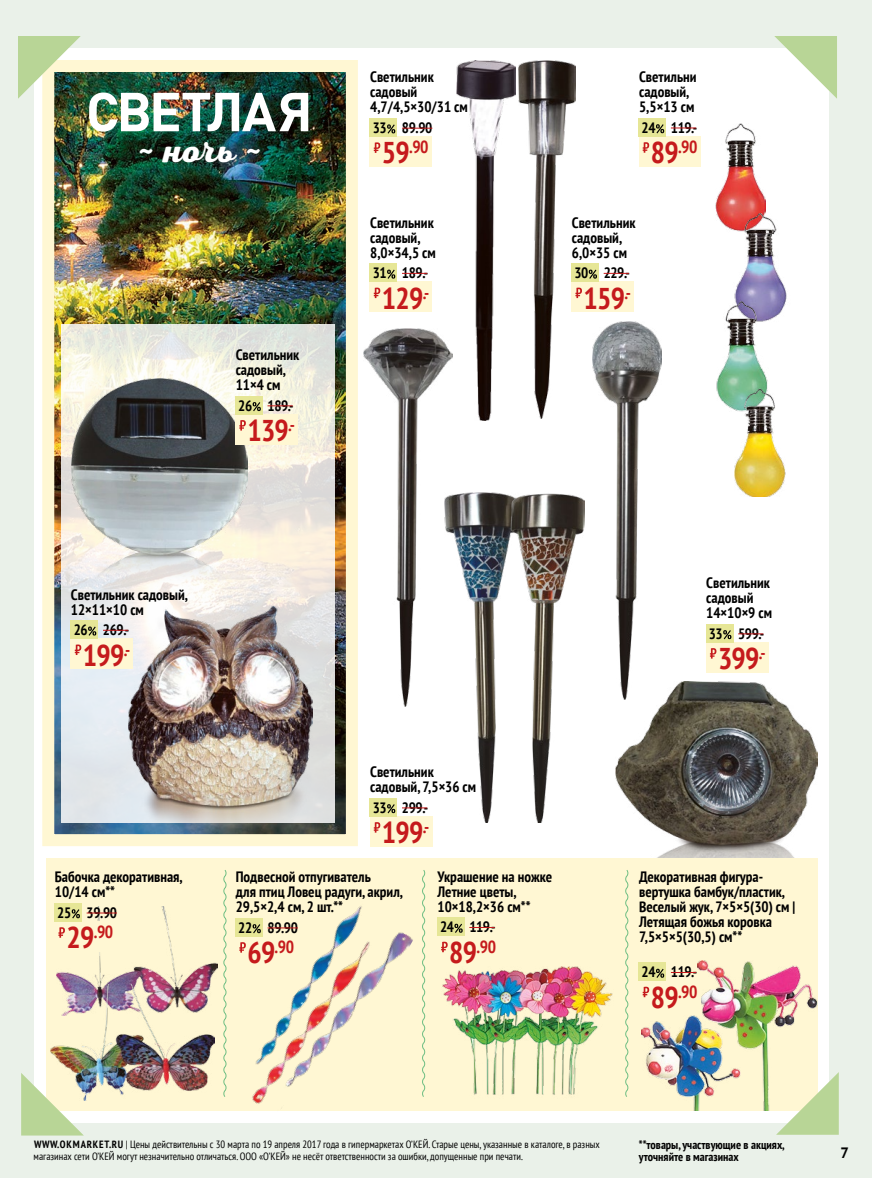
<style>
.page{position:relative;width:872px;height:1178px;background:#eaf1e9}
.page>*{position:absolute;margin:0;border:0;box-sizing:border-box;transform-origin:0 0}
.t1{font:700 54px "DIN Pro";letter-spacing:-.045em;color:#fff}
.t2{font:700 36px "Nexa Script";color:#fff}
.t3{font:700 condensed 30px "PT Sans";letter-spacing:-.025em;color:#c51a1c}
.t4{font:700 condensed 17.55px "PT Sans";letter-spacing:-.025em;color:#c51a1c}
.t5{font:700 condensed 15px/15px "PT Sans";color:#000}
.t6{font:700 15px "PT Sans";color:#000}
.t7{font:700 condensed 12px/12px "PT Sans";color:#000}
.t8{font:condensed 10.5px/12px "PT Sans";color:#000}
.s1{font-size:30px}
.s2{font-weight:700}
</style>
<div class="page">
<div style="left:34px;top:48px;width:794px;height:1074px;background:#fff"></div>
<img style="left:615px;top:681px;width:202px;height:177px">
<img style="left:55px;top:73px;width:290px;height:760px">
<div style="left:42px;top:60px;width:316px;height:786px;border:12px solid #fff7d3"></div>
<svg style="left:62px;top:324px;width:273px;height:498px;background:#eae9e3"></svg>
<div style="left:46px;top:858px;width:772px;height:252px;background:#fff7d3"></div>
<svg style="left:18px;top:36px;width:63px;height:63px;background:#b2c59c"></svg>
<svg style="left:774px;top:36px;width:63px;height:63px"></svg>
<svg style="left:21px;top:1073px;width:63px;height:62px"></svg>
<img style="left:452px;top:492px;width:59px;height:330px">
<img style="left:511px;top:493px;width:74px;height:329px">
<img style="left:592px;top:321px;width:69px;height:378px">
<img style="left:363px;top:328px;width:89px;height:378px">
<img style="left:71px;top:378px;width:177px;height:204px">
<img style="left:129px;top:606px;width:183px;height:230px">
<img style="left:697px;top:960px;width:120px;height:150px">
<img style="left:391px;top:932px;width:23px;height:191px">
<img style="left:235px;top:1073px;width:156px;height:50px">
<img style="left:255px;top:906px;width:137px;height:167px">
<img style="left:442px;top:966px;width:171px;height:129px">
<img style="left:518px;top:60px;width:57px;height:359px">
<img style="left:457px;top:60px;width:59px;height:360px">
<img style="left:56px;top:906px;width:162px;height:78px">
<img style="left:51px;top:984px;width:163px;height:117px">
<div style="left:55px;top:921px;width:62px;height:30px;background:#fff7d3"></div>
<svg style="left:58px;top:927px;width:7px;height:11px"></svg>
<div style="left:55px;top:903px;width:27px;height:18px;background:#e6e696"></div>
<hr style="left:87px;top:912px;width:30px;height:1px;background:#c51a1c">
<svg style="left:72px;top:909px;width:8px;height:9px"></svg>
<div style="left:639px;top:981px;width:61px;height:30px;background:#fff7d3"></div>
<svg style="left:642px;top:987px;width:7px;height:10px"></svg>
<div style="left:639px;top:963px;width:27px;height:18px;background:#e6e696"></div>
<svg style="left:671px;top:972px;width:25px;height:1px"></svg>
<svg style="left:656px;top:969px;width:8px;height:9px"></svg>
<div style="left:235px;top:936px;width:63px;height:30px;background:#fff7d3"></div>
<svg style="left:239px;top:942px;width:7px;height:10px"></svg>
<div style="left:235px;top:918px;width:27px;height:18px;background:#e6e696"></div>
<hr style="left:267px;top:927px;width:31px;height:1px;background:#c51a1c">
<svg style="left:253px;top:924px;width:8px;height:9px"></svg>
<svg style="left:441px;top:942px;width:7px;height:10px"></svg>
<div style="left:437px;top:918px;width:27px;height:18px;background:#e6e696"></div>
<svg style="left:469px;top:927px;width:25px;height:1px"></svg>
<svg style="left:454px;top:924px;width:9px;height:9px"></svg>
<div style="left:370px;top:816px;width:62px;height:30px;background:#fff7d3"></div>
<svg style="left:374px;top:822px;width:6px;height:10px"></svg>
<div style="left:370px;top:798px;width:27px;height:18px;background:#e6e696"></div>
<svg style="left:402px;top:807px;width:25px;height:1px"></svg>
<svg style="left:387px;top:804px;width:8px;height:9px"></svg>
<div style="left:370px;top:136px;width:62px;height:30px;background:#fff7d3"></div>
<svg style="left:374px;top:142px;width:6px;height:11px"></svg>
<div style="left:370px;top:118px;width:27px;height:18px;background:#e6e696"></div>
<hr style="left:402px;top:128px;width:30px;height:1px;background:#c51a1c">
<svg style="left:387px;top:124px;width:8px;height:10px"></svg>
<div style="left:706px;top:642px;width:63px;height:30px;background:#fff7d3"></div>
<svg style="left:710px;top:648px;width:6px;height:10px"></svg>
<div style="left:706px;top:624px;width:27px;height:18px;background:#e6e696"></div>
<svg style="left:738px;top:633px;width:25px;height:1px"></svg>
<svg style="left:723px;top:630px;width:8px;height:9px"></svg>
<div style="left:639px;top:136px;width:61px;height:30px;background:#fff7d3"></div>
<svg style="left:642px;top:142px;width:7px;height:11px"></svg>
<div style="left:639px;top:118px;width:27px;height:18px;background:#e6e696"></div>
<svg style="left:671px;top:128px;width:25px;height:1px"></svg>
<svg style="left:656px;top:124px;width:8px;height:9px"></svg>
<div style="left:571px;top:282px;width:62px;height:30px;background:#fff7d3"></div>
<svg style="left:575px;top:288px;width:7px;height:10px"></svg>
<div style="left:571px;top:264px;width:27px;height:18px;background:#e6e696"></div>
<svg style="left:603px;top:273px;width:26px;height:1px"></svg>
<svg style="left:589px;top:270px;width:8px;height:9px"></svg>
<div style="left:370px;top:282px;width:62px;height:30px;background:#fff7d3"></div>
<svg style="left:374px;top:288px;width:6px;height:10px"></svg>
<div style="left:370px;top:264px;width:27px;height:18px;background:#e6e696"></div>
<svg style="left:402px;top:273px;width:25px;height:1px"></svg>
<svg style="left:387px;top:270px;width:8px;height:9px"></svg>
<div style="left:235px;top:414px;width:62px;height:30px;background:#fff7d3"></div>
<svg style="left:239px;top:420px;width:7px;height:10px"></svg>
<div style="left:235px;top:396px;width:27px;height:18px;background:#e6e696"></div>
<svg style="left:267px;top:405px;width:26px;height:1px"></svg>
<svg style="left:253px;top:402px;width:8px;height:9px"></svg>
<div style="left:71px;top:638px;width:62px;height:30px;background:#fff7d3"></div>
<svg style="left:75px;top:644px;width:6px;height:11px"></svg>
<div style="left:71px;top:620px;width:27px;height:18px;background:#e6e696"></div>
<svg style="left:103px;top:630px;width:25px;height:1px"></svg>
<svg style="left:88px;top:626px;width:8px;height:10px"></svg>
<svg style="left:223px;top:870px;width:4px;height:227px"></svg>
<svg style="left:422px;top:870px;width:4px;height:227px"></svg>
<svg style="left:625px;top:870px;width:4px;height:227px"></svg>
<svg style="left:776px;top:1072px;width:62px;height:63px"></svg>
<img style="left:641px;top:1015px;width:99px;height:95px">
<img style="left:715px;top:123px;width:51px;height:90px">
<img style="left:716px;top:213px;width:71px;height:105px">
<img style="left:716px;top:299px;width:57px;height:111px">
<img style="left:734px;top:383px;width:52px;height:113px">
<h1 class="t1" style="left:86px;top:75px;width:228px">СВЕТЛАЯ</h1>
<h2 class="t2" style="left:136px;top:129px;width:128px">~ ночь ~</h2>
<p class="t5" style="left:236px;top:347px;width:65px">Светильник садовый,<br>11×4 см</p>
<p class="t5" style="left:238px;top:398px;width:57px">26 189.-</p>
<h3 class="t3" style="left:247px;top:411px;width:49px">139<sup>.-</sup></h3>
<p class="t5" style="left:370px;top:69px;width:99px">Светильник садовый<br>4,7/4,5×30/31 см</p>
<p class="t5" style="left:373px;top:120px;width:61px">33 89.90</p>
<p class="t4" style="left:382px;top:136px;width:48px"><span class="s1">59</span>.90</p>
<p class="t5" style="left:370px;top:215px;width:67px">Светильник садовый,<br>8,0×34,5 см</p>
<p class="t5" style="left:373px;top:265px;width:57px">31 189.-</p>
<h3 class="t3" style="left:382px;top:278px;width:49px">129<sup>.-</sup></h3>
<p class="t5" style="left:639px;top:69px;width:59px">Светильни садовый,<br>5,5×13 см</p>
<p class="t5" style="left:641px;top:120px;width:57px">24 119.-</p>
<p class="t4" style="left:651px;top:135px;width:48px"><span class="s1">89</span>.90</p>
<p class="t5" style="left:572px;top:215px;width:65px">Светильник садовый,<br>6,0×35 см</p>
<p class="t5" style="left:574px;top:265px;width:57px">30 229.-</p>
<h3 class="t3" style="left:583px;top:278px;width:49px">159<sup>.-</sup></h3>
<p class="t5" style="left:71px;top:587px;width:119px">Светильник садовый,<br>12×11×10 см</p>
<p class="t5" style="left:74px;top:622px;width:57px">26 269.-</p>
<h3 class="t3" style="left:83px;top:635px;width:49px">199<sup>.-</sup></h3>
<p class="t5" style="left:55px;top:869px;width:129px">Бабочка декоративная,<br>10/14 см**</p>
<p class="t5" style="left:57px;top:905px;width:61px">25 39.90</p>
<p class="t4" style="left:67px;top:920px;width:48px"><span class="s1">29</span>.90</p>
<p class="t5" style="left:370px;top:764px;width:107px">Светильник садовый, 7,5×36 см</p>
<p class="t5" style="left:373px;top:800px;width:57px">33 299.-</p>
<h3 class="t3" style="left:382px;top:813px;width:49px">199<sup>.-</sup></h3>
<p class="t5" style="left:236px;top:869px;width:169px">Подвесной отпугиватель<br>для птиц Ловец радуги, акрил,<br>29,5×2,4 см, 2 шт.**</p>
<p class="t5" style="left:437px;top:869px;width:116px">Украшение на ножке<br>Летние цветы,<br>10×18,2×36 см**</p>
<p class="t5" style="left:238px;top:920px;width:61px">22 89.90</p>
<p class="t5" style="left:440px;top:919px;width:57px">24 119.-</p>
<p class="t4" style="left:247px;top:935px;width:48px"><span class="s1">69</span>.90</p>
<p class="t4" style="left:449px;top:935px;width:48px"><span class="s1">89</span>.90</p>
<p class="t5" style="left:706px;top:575px;width:67px">Светильник садовый<br>14×10×9 см</p>
<p class="t5" style="left:709px;top:626px;width:57px">33 599.-</p>
<h3 class="t3" style="left:718px;top:639px;width:49px">399<sup>.-</sup></h3>
<p class="t5" style="left:639px;top:869px;width:158px">Декоративная фигура&shy;вертушка бамбук/пластик,<br>Веселый жук, 7×5×5(30) см |<br>Летящая божья коровка<br>7,5×5×5(30,5) см**</p>
<p class="t5" style="left:641px;top:964px;width:57px">24 119.-</p>
<p class="t4" style="left:651px;top:980px;width:48px"><span class="s1">89</span>.90</p>
<p class="t8" style="left:34px;top:1138px;width:568px"><span class="s2">WWW.OKMARKET.RU</span> | Цены действительны с 30 марта по 19 апреля 2017 года в гипермаркетах О’КЕЙ. Старые цены, указанные в каталоге, в разных магазинах сети О’КЕЙ могут незначительно отличаться. ООО «О’КЕЙ» не несёт ответственности за ошибки, допущенные при печати.</p>
<p class="t6" style="left:840px;top:1142px;width:10px">7</p>
<p class="t7" style="left:639px;top:1139px;width:148px">**товары, участвующие в акциях, уточняйте в магазинах</p>
</div>
